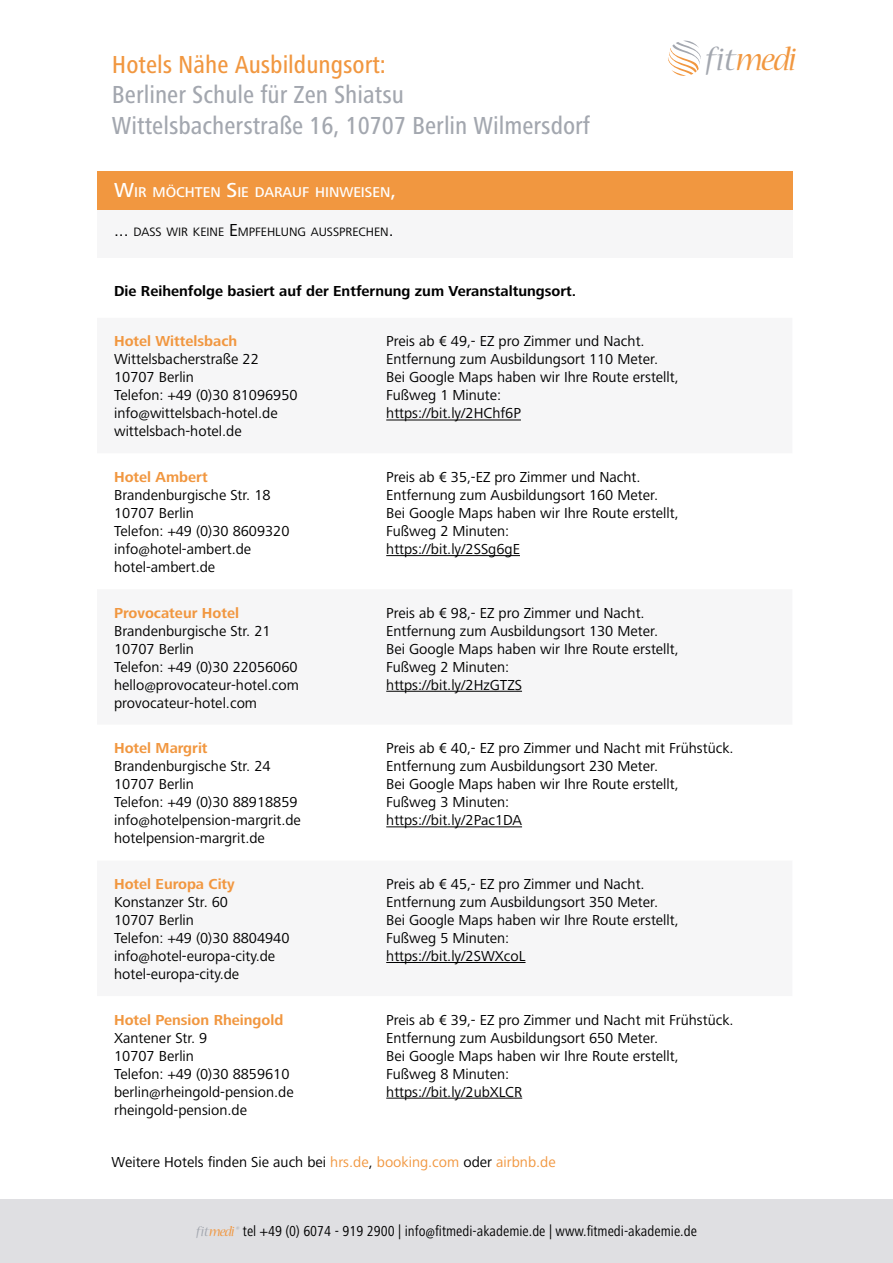
<style>
.page{position:relative;width:893px;height:1263px;background:#fff}
.page>*{position:absolute;margin:0;border:0;box-sizing:border-box;transform-origin:0 0}
.t1{font:italic 35.4px "Nueva Std";letter-spacing:-.05em;color:#f19740}
.t2{font:500 condensed 25.5px/30.6px "Frutiger Next LT";color:#a3a7af}
.t3{font:500 condensed 25.5px "Frutiger Next LT";color:#f19740}
.t4{font:15px/18px "Frutiger Next LT";color:#000}
.t5{font:700 15px "Frutiger Next LT";color:#f19740}
.t6{font:condensed 15px "Frutiger Next LT";color:#000}
.t7{font:700 15px "Frutiger Next LT";color:#000}
.t8{font:500 14.7px "Frutiger Next LT";color:#fff}
.t9{font:12.6px "Frutiger Next LT";color:#000}
.s1{color:#a3a7af}
.s2{font-size:21px}
.s3{font-size:18px}
.s4{color:#f19740}
.s5{font-family:"Nueva Std";font-style:italic;font-stretch:normal;color:#a3a7af}
.s6{font-family:"Nueva Std";font-style:italic;font-stretch:normal;color:#f19740}
</style>
<div class="page">
<div style="left:0;top:1199px;width:893px;height:64px;background:#dfdfe2"></div>
<svg style="left:668px;top:41px;width:33px;height:35px"></svg>
<hr style="left:386px;top:420px;width:135px;height:1px;background:#000">
<hr style="left:386px;top:555px;width:134px;height:1px;background:#000">
<hr style="left:386px;top:691px;width:136px;height:1px;background:#000">
<hr style="left:386px;top:826px;width:136px;height:1px;background:#000">
<hr style="left:386px;top:962px;width:140px;height:1px;background:#000">
<hr style="left:386px;top:1098px;width:136px;height:1px;background:#000">
<div style="left:97px;top:176px;width:696px;height:82px;background:#f6f6f7"></div>
<div style="left:97px;top:171px;width:696px;height:38px;background:#f19740"></div>
<h2 class="t3" style="left:112px;top:50px;width:275px">Hotels Nähe Ausbildungsort:</h2>
<h1 class="t1" style="left:705px;top:43px;width:92px"><span class="s1">f it</span>medi</h1>
<h2 class="t2" style="left:112px;top:80px;width:480px">Berliner Schule für Zen Shiatsu<br>Wittelsbacherstraße 16, 10707 Berlin Wilmersdorf</h2>
<p class="t8" style="left:114px;top:184px;width:284px"><span class="s2">W</span>IR MÖCHTEN <span class="s2">S</span>IE DARAUF HINWEISEN<span class="s2">,</span></p>
<p class="t9" style="left:114px;top:225px;width:281px"><span class="s3">...</span> DASS WIR KEINE <span class="s3">E</span>MPFEHLUNG AUSSPRECHEN<span class="s3">.</span></p>
<p class="t7" style="left:114px;top:282px;width:464px">Die Reihenfolge basiert auf der Entfernung zum Veranstaltungsort.</p>
<p class="t5" style="left:114px;top:333px;width:125px">Hotel Wittelsbach</p>
<p class="t4" style="left:114px;top:350px;width:185px">Wittelsbacherstraße 22<br>10707 Berlin<br>Telefon: +49 (0)30 81096950 info@wittelsbach-hotel.de wittelsbach-hotel.de</p>
<p class="t4" style="left:386px;top:332px;width:294px">Preis ab € 49,- EZ pro Zimmer und Nacht.<br>Entfernung zum Ausbildungsort 110 Meter.<br>Bei Google Maps haben wir Ihre Route erstellt, Fußweg 1 Minute:<br>https://bit.ly/2HChf6P</p>
<p class="t5" style="left:114px;top:469px;width:95px">Hotel Ambert</p>
<p class="t4" style="left:114px;top:486px;width:177px">Brandenburgische Str. 18<br>10707 Berlin<br>Telefon: +49 (0)30 8609320 info@hotel-ambert.de hotel-ambert.de</p>
<p class="t5" style="left:114px;top:604px;width:126px">Provocateur Hotel</p>
<p class="t4" style="left:114px;top:622px;width:186px">Brandenburgische Str. 21<br>10707 Berlin<br>Telefon: +49 (0)30 22056060 hello@provocateur-hotel.com provocateur-hotel.com</p>
<p class="t5" style="left:114px;top:740px;width:95px">Hotel Margrit</p>
<p class="t4" style="left:114px;top:757px;width:188px">Brandenburgische Str. 24<br>10707 Berlin<br>Telefon: +49 (0)30 88918859 info@hotelpension-margrit.de hotelpension-margrit.de</p>
<p class="t5" style="left:114px;top:876px;width:122px">Hotel Europa City</p>
<p class="t4" style="left:114px;top:893px;width:177px">Konstanzer Str. 60<br>10707 Berlin<br>Telefon: +49 (0)30 8804940 info@hotel-europa-city.de hotel-europa-city.de</p>
<p class="t5" style="left:114px;top:1011px;width:171px">Hotel Pension Rheingold</p>
<p class="t4" style="left:114px;top:1029px;width:181px">Xantener Str. 9<br>10707 Berlin<br>Telefon: +49 (0)30 8859610 berlin@rheingold-pension.de rheingold-pension.de</p>
<p class="t4" style="left:386px;top:468px;width:294px">Preis ab € 35,-EZ pro Zimmer und Nacht.<br>Entfernung zum Ausbildungsort 160 Meter.<br>Bei Google Maps haben wir Ihre Route erstellt, Fußweg 2 Minuten:<br>https://bit.ly/2SSg6gE</p>
<p class="t4" style="left:386px;top:604px;width:294px">Preis ab € 98,- EZ pro Zimmer und Nacht.<br>Entfernung zum Ausbildungsort 130 Meter.<br>Bei Google Maps haben wir Ihre Route erstellt, Fußweg 2 Minuten:<br>https://bit.ly/2HzGTZS</p>
<p class="t4" style="left:386px;top:739px;width:349px">Preis ab € 40,- EZ pro Zimmer und Nacht mit Frühstück.<br>Entfernung zum Ausbildungsort 230 Meter.<br>Bei Google Maps haben wir Ihre Route erstellt,<br>Fußweg 3 Minuten:<br>https://bit.ly/2Pac1DA</p>
<p class="t4" style="left:386px;top:875px;width:294px">Preis ab € 45,- EZ pro Zimmer und Nacht.<br>Entfernung zum Ausbildungsort 350 Meter.<br>Bei Google Maps haben wir Ihre Route erstellt, Fußweg 5 Minuten:<br>https://bit.ly/2SWXcoL</p>
<p class="t4" style="left:386px;top:1011px;width:349px">Preis ab € 39,- EZ pro Zimmer und Nacht mit Frühstück.<br>Entfernung zum Ausbildungsort 650 Meter.<br>Bei Google Maps haben wir Ihre Route erstellt,<br>Fußweg 8 Minuten:<br>https://bit.ly/2ubXLCR</p>
<p class="t4" style="left:111px;top:1153px;width:446px">Weitere Hotels finden Sie auch bei <span class="s4">hrs.de</span>, <span class="s4">booking.com</span> oder <span class="s4">airbnb.de</span></p>
<p class="t6" style="left:196px;top:1223px;width:502px"><span class="s5">f it</span><span class="s6">medi</span> <span class="s5">®</span> tel +49 (0) 6074 - 919 2900 | info@fitmedi-akademie.de | www.fitmedi-akademie.de</p>
</div>
